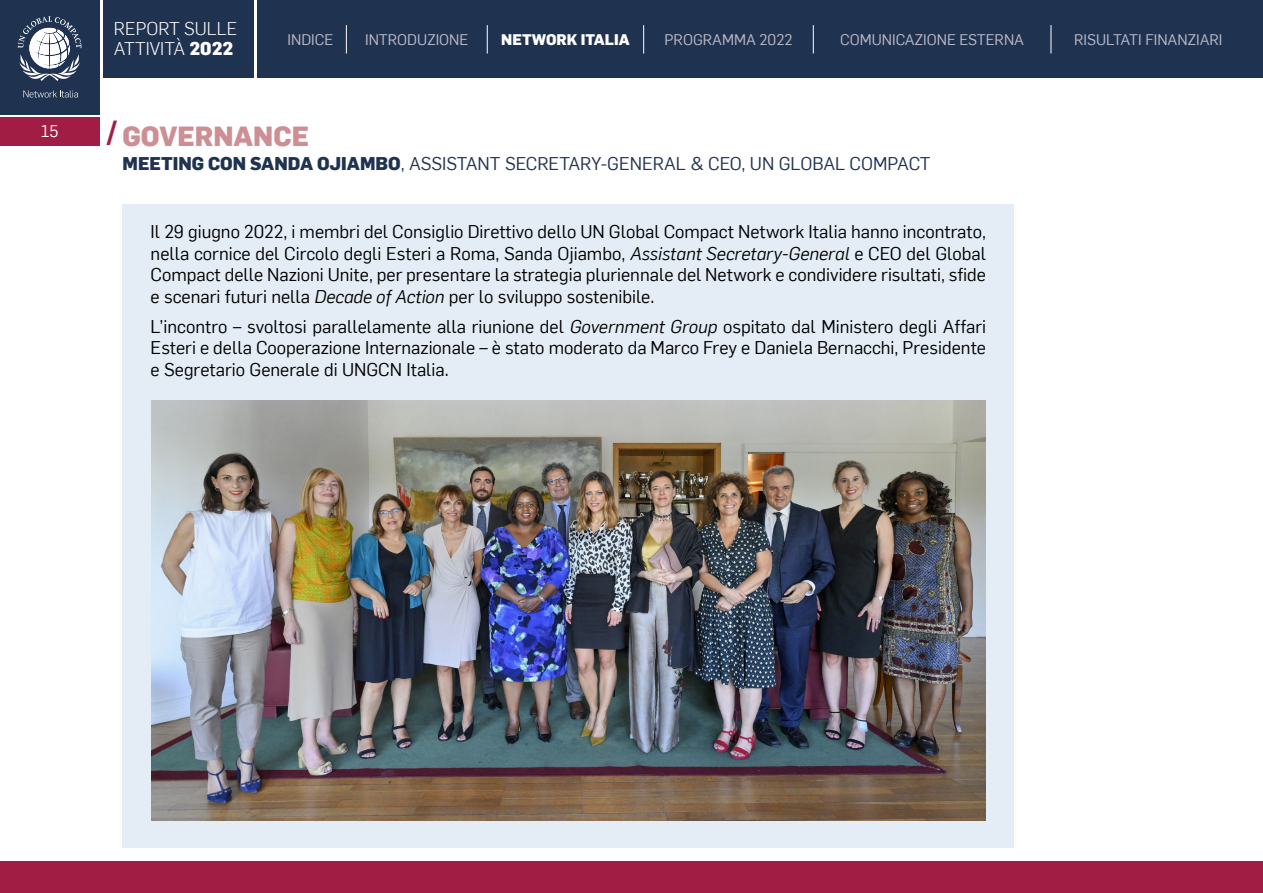
<style>
.page{position:relative;width:1263px;height:893px;background:#fff}
.page>*{position:absolute;margin:0;border:0;box-sizing:border-box;transform-origin:0 0}
.t1{font:800 27px "Flama";color:#cd8e94}
.t2{font:18px/21.6px "Flama";color:#000;text-align:justify}
.t3{font:18px "Flama";color:#1f3250}
.t4{font:300 18px/19.6px "Flama";color:#fff}
.t5{font:16.5px "Flama";color:#fff}
.t6{font:15px "Flama";color:#bdbcc9}
.t7{font:800 15px "Flama";color:#fff}
.s1{font-weight:800}
.s2{font-style:italic}
</style>
<div class="page">
<div style="left:0;top:862px;width:1263px;height:31px;background:#a21d43"></div>
<div style="left:103px;top:0;width:151px;height:78px;background:#1f3250"></div>
<div style="left:0;top:0;width:100px;height:115px;background:#1f3250"></div>
<div style="left:257px;top:0;width:1006px;height:78px;background:#1f3250"></div>
<svg style="left:23px;top:90px;width:55px;height:8px"></svg>
<svg style="left:18px;top:16px;width:63px;height:65px"></svg>
<div style="left:0;top:118px;width:100px;height:28px;background:#a21d43"></div>
<svg style="left:346px;top:25px;width:1px;height:28px"></svg>
<svg style="left:487px;top:25px;width:1px;height:28px"></svg>
<svg style="left:643px;top:25px;width:1px;height:28px"></svg>
<svg style="left:813px;top:25px;width:1px;height:28px"></svg>
<svg style="left:1050px;top:25px;width:1px;height:28px"></svg>
<div style="left:123px;top:205px;width:891px;height:643px;background:#e4edf6"></div>
<img style="left:152px;top:401px;width:833px;height:420px">
<p class="t5" style="left:41px;top:120px;width:19px">15</p>
<p class="t4" style="left:114px;top:18px;width:125px">REPORT SULLE<br>ATTIVITÀ <span class="s1">2022</span></p>
<p class="t6" style="left:287px;top:29px;width:47px">INDICE</p>
<p class="t6" style="left:365px;top:29px;width:105px">INTRODUZIONE</p>
<p class="t7" style="left:501px;top:28px;width:130px">NETWORK ITALIA</p>
<p class="t6" style="left:664px;top:29px;width:129px">PROGRAMMA 2022</p>
<p class="t6" style="left:840px;top:29px;width:186px">COMUNICAZIONE ESTERNA</p>
<p class="t6" style="left:1074px;top:29px;width:150px">RISULTATI FINANZIARI</p>
<h1 class="t1" style="left:107px;top:117px;width:203px"><sup>/</sup> GOVERNANCE</h1>
<p class="t3" style="left:123px;top:151px;width:810px"><span class="s1">MEETING CON SANDA OJIAMBO</span>, ASSISTANT SECRETARY-GENERAL &amp; CEO, UN GLOBAL COMPACT</p>
<p class="t2" style="left:151px;top:220px;width:837px">Il 29 giugno 2022, i membri del Consiglio Direttivo dello UN Global Compact Network Italia hanno incontrato, nella cornice del Circolo degli Esteri a Roma, Sanda Ojiambo, <span class="s2">Assistant Secretary-General</span> e CEO del Global Compact delle Nazioni Unite, per presentare la strategia pluriennale del Network e condividere risultati, sfide e scenari futuri nella <span class="s2">Decade of Action</span> per lo sviluppo sostenibile.</p>
<p class="t2" style="left:151px;top:315px;width:837px">L’incontro – svoltosi parallelamente alla riunione del <span class="s2">Government Group</span> ospitato dal Ministero degli Affari Esteri e della Cooperazione Internazionale – è stato moderato da Marco Frey e Daniela Bernacchi, Presidente e Segretario Generale di UNGCN Italia.</p>
</div>
